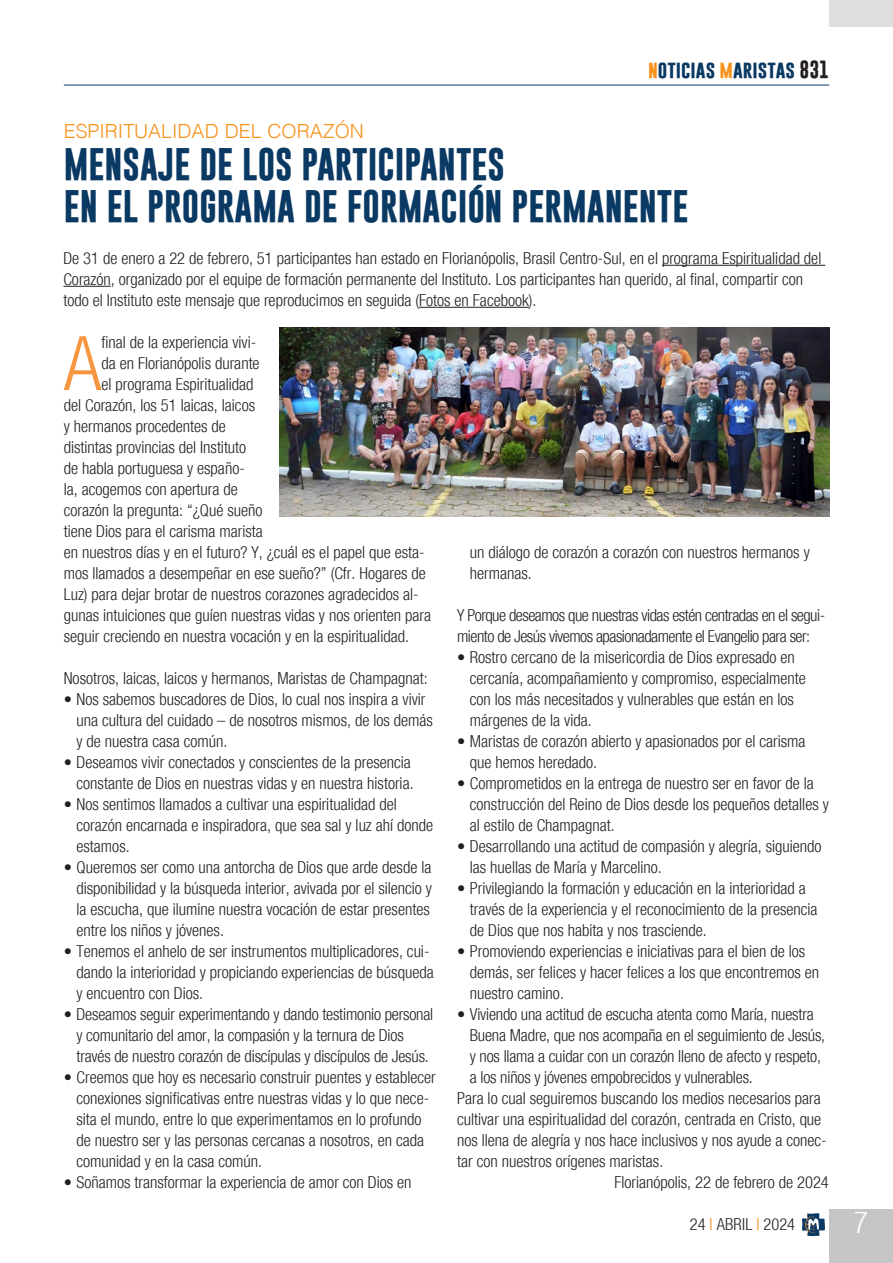
<style>
.page{position:relative;width:893px;height:1263px;background:#fff}
.page>*{position:absolute;margin:0;border:0;box-sizing:border-box;transform-origin:0 0}
.Testo_normal{font:300 condensed 75.3px "Helvetica Neue";color:#f79641}
.Titolo{font:700 33px "Gobold";color:#0a3963}
.t1{font:300 condensed 30px "Helvetica Neue";color:#fff}
.Titolo-2{font:300 19.5px "Helvetica";color:#f7931d}
.t2{font:700 18px "Gobold";color:#0a3963}
.Testo_normal-2{font:300 condensed 16.5px/21px "Helvetica Neue";color:#231f20}
.Testo_normal-3{font:300 condensed 16.5px/21px "Helvetica Neue";letter-spacing:-.03em;color:#231f20}
.s1{color:#f7931d}
.s2{color:#231f20}
</style>
<div class="page">
<div style="left:829px;top:1209px;width:64px;height:54px;background:#c4c5c4"></div>
<hr style="left:64px;top:85px;width:765px;height:1px;background:#0a3963">
<svg style="left:802px;top:1213px;width:23px;height:23px"></svg>
<div style="left:829px;top:0;width:64px;height:27px;background:#dddede"></div>
<img style="left:279px;top:327px;width:550px;height:189px">
<hr style="left:662px;top:265px;width:163px;height:1px;background:#231f20">
<hr style="left:63px;top:286px;width:48px;height:1px;background:#231f20">
<hr style="left:419px;top:307px;width:110px;height:1px;background:#231f20">
<p class="t2" style="left:648px;top:57px;width:183px"><span class="s1">n</span>oticias <span class="s1">m</span>aristas <span class="s2">831</span></p>
<p class="Titolo-2" style="left:64px;top:114px;width:302px">ESPIRITUALIDAD DEL CORAZÓN</p>
<p class="Titolo" style="left:64px;top:143px;width:443px">MENSAJE DE LOS PARTICIPANTES</p>
<p class="Titolo" style="left:64px;top:185px;width:626px">EN EL PROGRAMA DE FORMACIÓN PERMANENTE</p>
<p class="Testo_normal-2" style="left:63px;top:248px;width:759px">De 31 de enero a 22 de febrero, 51 participantes han estado en Florianópolis, Brasil Centro-Sul, en el programa Espiritualidad del<br>Corazón, organizado por el equipe de formación permanente del Instituto. Los participantes han querido, al final, compartir con todo el Instituto este mensaje que reproducimos en seguida (Fotos en Facebook).</p>
<p class="Testo_normal" style="left:64px;top:320px;width:39px">A</p>
<p class="Testo_normal-2" style="left:102px;top:332px;width:156px">final de la experiencia vivi-</p>
<p class="Testo_normal-2" style="left:102px;top:353px;width:160px">da en Florianópolis durante</p>
<p class="Testo_normal-2" style="left:102px;top:374px;width:154px">el programa Espiritualidad</p>
<p class="Testo_normal-2" style="left:64px;top:395px;width:193px">del Corazón, los 51 laicas, laicos</p>
<p class="Testo_normal-2" style="left:64px;top:416px;width:164px">y hermanos procedentes de</p>
<p class="Testo_normal-2" style="left:64px;top:437px;width:184px">distintas provincias del Instituto</p>
<p class="Testo_normal-2" style="left:64px;top:458px;width:183px">de habla portuguesa y españo-</p>
<p class="Testo_normal-2" style="left:64px;top:479px;width:176px">la, acogemos con apertura de</p>
<p class="Testo_normal-2" style="left:64px;top:500px;width:200px">corazón la pregunta: “¿Qué sueño</p>
<p class="Testo_normal-2" style="left:64px;top:521px;width:201px">tiene Dios para el carisma marista</p>
<p class="Testo_normal-2" style="left:64px;top:542px;width:362px">en nuestros días y en el futuro? Y, ¿cuál es el papel que esta-</p>
<p class="Testo_normal-2" style="left:64px;top:563px;width:363px">mos llamados a desempeñar en ese sueño?” (Cfr. Hogares de</p>
<p class="Testo_normal-2" style="left:64px;top:584px;width:356px">Luz) para dejar brotar de nuestros corazones agradecidos al-</p>
<p class="Testo_normal-2" style="left:64px;top:605px;width:369px">gunas intuiciones que guíen nuestras vidas y nos orienten para</p>
<p class="Testo_normal-2" style="left:64px;top:626px;width:347px">seguir creciendo en nuestra vocación y en la espiritualidad.</p>
<p class="Testo_normal-2" style="left:64px;top:668px;width:366px">Nosotros, laicas, laicos y hermanos, Maristas de Champagnat:</p>
<p class="Testo_normal-2" style="left:77px;top:689px;width:358px;text-indent:-13px">• Nos sabemos buscadores de Dios, lo cual nos inspira a vivir una cultura del cuidado – de nosotros mismos, de los demás y de nuestra casa común.</p>
<p class="Testo_normal-2" style="left:64px;top:752px;width:351px;text-align:right">• Deseamos vivir conectados y conscientes de la presencia constante de Dios en nuestras vidas y en nuestra historia.</p>
<p class="Testo_normal-2" style="left:77px;top:794px;width:358px;text-indent:-13px">• Nos sentimos llamados a cultivar una espiritualidad del corazón encarnada e inspiradora, que sea sal y luz ahí donde estamos.</p>
<p class="Testo_normal-2" style="left:77px;top:857px;width:357px;text-indent:-13px">• Queremos ser como una antorcha de Dios que arde desde la disponibilidad y la búsqueda interior, avivada por el silencio y la escucha, que ilumine nuestra vocación de estar presentes entre los niños y jóvenes.</p>
<p class="Testo_normal-2" style="left:77px;top:941px;width:359px;text-indent:-13px">• Tenemos el anhelo de ser instrumentos multiplicadores, cui&shy;dando la interioridad y propiciando experiencias de búsqueda y encuentro con Dios.</p>
<p class="Testo_normal-2" style="left:77px;top:1004px;width:358px;text-indent:-13px">• Deseamos seguir experimentando y dando testimonio personal y comunitario del amor, la compasión y la ternura de Dios través de nuestro corazón de discípulas y discípulos de Jesús.</p>
<p class="Testo_normal-2" style="left:77px;top:1067px;width:361px;text-indent:-13px">• Creemos que hoy es necesario construir puentes y establecer conexiones significativas entre nuestras vidas y lo que nece&shy;sita el mundo, entre lo que experimentamos en lo profundo de nuestro ser y las personas cercanas a nosotros, en cada comunidad y en la casa común.</p>
<p class="Testo_normal-2" style="left:64px;top:1172px;width:349px">• Soñamos transformar la experiencia de amor con Dios en</p>
<p class="Testo_normal-2" style="left:470px;top:542px;width:341px">un diálogo de corazón a corazón con nuestros hermanos y hermanas.</p>
<p class="Testo_normal-3" style="left:457px;top:605px;width:370px">Y Porque deseamos que nuestras vidas estén centradas en el segui&shy;miento de Jesús vivemos apasionadamente el Evangelio para ser:</p>
<p class="Testo_normal-2" style="left:470px;top:647px;width:337px;text-indent:-13px">• Rostro cercano de la misericordia de Dios expresado en cercanía, acompañamiento y compromiso, especialmente con los más necesitados y vulnerables que están en los márgenes de la vida.</p>
<p class="Testo_normal-2" style="left:470px;top:731px;width:337px;text-indent:-13px">• Maristas de corazón abierto y apasionados por el carisma que hemos heredado.</p>
<p class="Testo_normal-2" style="left:470px;top:773px;width:360px;text-indent:-13px">• Comprometidos en la entrega de nuestro ser en favor de la construcción del Reino de Dios desde los pequeños detalles y al estilo de Champagnat.</p>
<p class="Testo_normal-2" style="left:470px;top:836px;width:353px;text-indent:-13px">• Desarrollando una actitud de compasión y alegría, siguiendo las huellas de María y Marcelino.</p>
<p class="Testo_normal-2" style="left:470px;top:878px;width:349px;text-indent:-13px">• Privilegiando la formación y educación en la interioridad a través de la experiencia y el reconocimiento de la presencia de Dios que nos habita y nos trasciende.</p>
<p class="Testo_normal-2" style="left:470px;top:941px;width:351px;text-indent:-13px">• Promoviendo experiencias e iniciativas para el bien de los demás, ser felices y hacer felices a los que encontremos en nuestro camino.</p>
<p class="Testo_normal-2" style="left:470px;top:1004px;width:357px;text-indent:-13px">• Viviendo una actitud de escucha atenta como María, nuestra Buena Madre, que nos acompaña en el seguimiento de Jesús, y nos llama a cuidar con un corazón lleno de afecto y respeto, a los niños y jóvenes empobrecidos y vulnerables.</p>
<p class="Testo_normal-2" style="left:457px;top:1088px;width:371px">Para lo cual seguiremos buscando los medios necesarios para cultivar una espiritualidad del corazón, centrada en Cristo, que nos llena de alegría y nos hace inclusivos y nos ayude a conec&shy;tar con nuestros orígenes maristas.</p>
<p class="Testo_normal-2" style="left:614px;top:1172px;width:216px">Florianópolis, 22 de febrero de 2024</p>
<p class="Testo_normal-2" style="left:690px;top:1214px;width:107px">24 <span class="s1">I</span> ABRIL <span class="s1">I</span> 2024</p>
<h3 class="t1" style="left:854px;top:1205px;width:16px">7</h3>
</div>
